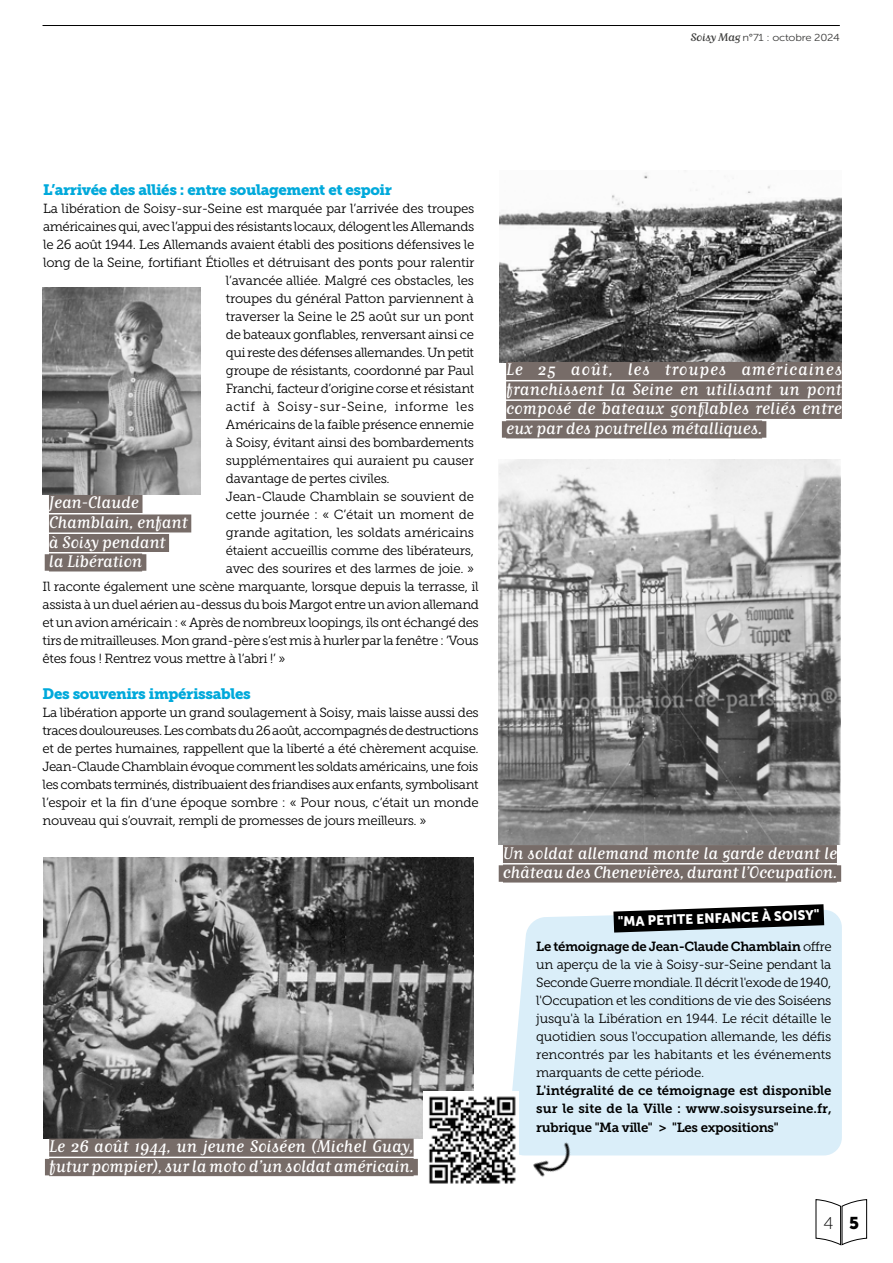
<style>
.page{position:relative;width:893px;height:1263px;background:#fff}
.page>*{position:absolute;margin:0;border:0;box-sizing:border-box;transform-origin:0 0}
.t1{font:16.95px "Museo Sans 100";color:#000}
.t2{font:16.5px/19.5px "Matrix II Script OT";color:#fff}
.t3{font:15px "Museo Slab 900";letter-spacing:-.025em;color:#00a9db}
.t4{font:13.5px "Museo Sans 900";color:#fff}
.t5{font:13.2px/18px "Museo Slab 300";letter-spacing:-.025em;color:#000;text-align:justify}
.t6{font:13.2px/18px "Museo Slab 700";letter-spacing:-.025em;color:#000;text-align:justify}
.t7{font:10.2px "Museo Sans 300";letter-spacing:-.02em;color:#3c3c3b;scale:1.11 1}
.s1{font-family:"Matrix II Script OT";font-size:10.8px}
.s2{font-family:"Museo Slab 300"}
.s3{font-family:"Museo Sans 900"}
</style>
<div class="page">
<img style="left:498px;top:460px;width:342px;height:385px">
<div style="left:512px;top:916px;width:330px;height:239px;background:#daeef9"></div>
<img style="left:499px;top:170px;width:343px;height:192px">
<img style="left:43px;top:287px;width:158px;height:208px">
<svg style="left:592px;top:904px;width:250px;height:40px;background:#7e878b"></svg>
<div style="left:506px;top:362px;width:336px;height:18px;background:#776c68"></div>
<div style="left:506px;top:381px;width:336px;height:18px;background:#776c68"></div>
<div style="left:506px;top:401px;width:336px;height:18px;background:#776c68"></div>
<div style="left:502px;top:421px;width:264px;height:17px;background:#776c68"></div>
<div style="left:506px;top:420px;width:256px;height:18px;background:#776c68"></div>
<div style="left:49px;top:495px;width:94px;height:18px;background:#776c68"></div>
<div style="left:49px;top:514px;width:142px;height:18px;background:#776c68"></div>
<div style="left:49px;top:534px;width:120px;height:18px;background:#776c68"></div>
<div style="left:45px;top:554px;width:101px;height:17px;background:#776c68"></div>
<div style="left:49px;top:553px;width:93px;height:18px;background:#776c68"></div>
<div style="left:503px;top:845px;width:334px;height:18px;background:#776c68"></div>
<div style="left:499px;top:865px;width:342px;height:17px;background:#776c68"></div>
<div style="left:503px;top:864px;width:334px;height:18px;background:#776c68"></div>
<img style="left:44px;top:858px;width:430px;height:280px">
<div style="left:49px;top:1138px;width:365px;height:18px;background:#776c68"></div>
<div style="left:45px;top:1159px;width:373px;height:16px;background:#776c68"></div>
<div style="left:49px;top:1158px;width:365px;height:18px;background:#776c68"></div>
<img style="left:424px;top:1092px;width:95px;height:92px">
<img style="left:523px;top:1127px;width:64px;height:50px">
<svg style="left:815px;top:1199px;width:52px;height:47px"></svg>
<hr style="left:43px;top:25px;width:797px;height:1px;background:#000">
<p class="t7" style="left:691px;top:32px;width:136px"><span class="s1">Soisy Mag</span> n°71 : octobre 2024</p>
<p class="t3" style="left:43px;top:181px;width:350px">L’arrivée des alliés : entre soulagement et espoir</p>
<p class="t5" style="left:43px;top:200px;width:433px">La libération de Soisy-sur-Seine est marquée par l’arrivée des troupes américaines qui, avec l’appui des résistants locaux, délogent les Allemands le 26 août 1944. Les Allemands avaient établi des positions défensives le long de la Seine, fortifiant Étiolles et détruisant des ponts pour ralentir</p>
<p class="t2" style="left:49px;top:493px;width:140px">Jean-Claude<br>Chamblain, enfant à Soisy pendant<br>la Libération</p>
<p class="t5" style="left:226px;top:272px;width:250px;text-align:left">l’avancée alliée. Malgré ces obstacles, les troupes du général Patton parviennent à traverser la Seine le 25 août sur un pont de bateaux gonflables, renversant ainsi ce qui reste des défenses allemandes. Un petit groupe de résistants, coordonné par Paul Franchi, facteur d’origine corse et résistant actif à Soisy-sur-Seine, informe les Américains de la faible présence ennemie à Soisy, évitant ainsi des bombardements supplémentaires qui auraient pu causer davantage de pertes civiles.<br>Jean-Claude Chamblain se souvient de cette journée : « C’était un moment de grande agitation, les soldats américains étaient accueillis comme des libérateurs, avec des sourires et des larmes de joie. »</p>
<p class="t5" style="left:43px;top:578px;width:438px">Il raconte également une scène marquante, lorsque depuis la terrasse, il assista à un duel aérien au-dessus du bois Margot entre un avion allemand et un avion américain : « Après de nombreux loopings, ils ont échangé des tirs de mitrailleuses. Mon grand-père s’est mis à hurler par la fenêtre : ‘Vous êtes fous ! Rentrez vous mettre à l’abri !’ »</p>
<p class="t3" style="left:43px;top:685px;width:210px">Des souvenirs impérissables</p>
<p class="t5" style="left:43px;top:704px;width:438px">La libération apporte un grand soulagement à Soisy, mais laisse aussi des traces douloureuses. Les combats du 26 août, accompagnés de destructions et de pertes humaines, rappellent que la liberté a été chèrement acquise.<br>Jean-Claude Chamblain évoque comment les soldats américains, une fois les combats terminés, distribuaient des friandises aux enfants, symbolisant l’espoir et la fin d’une époque sombre : « Pour nous, c’était un monde nouveau qui s’ouvrait, rempli de promesses de jours meilleurs. »</p>
<p class="t2" style="left:49px;top:1136px;width:366px">Le 26 août 1944, un jeune Soiséen (Michel Guay, futur pompier), sur la moto d’un soldat américain.</p>
<p class="t2" style="left:506px;top:360px;width:337px;text-align:justify">Le 25 août, les troupes américaines franchissent la Seine en utilisant un pont composé de bateaux gonflables reliés entre eux par des poutrelles métalliques.</p>
<p class="t2" style="left:503px;top:843px;width:336px">Un soldat allemand monte la garde devant le château des Chenevières, durant l’Occupation.</p>
<p class="t4" style="left:618px;top:914px;width:203px;rotate:-2deg">"MA PETITE ENFANCE À SOISY"</p>
<p class="t6" style="left:536px;top:938px;width:297px">Le témoignage de Jean-Claude Chamblain <span class="s2">offre</span></p>
<p class="t5" style="left:536px;top:956px;width:297px">un aperçu de la vie à Soisy-sur-Seine pendant la Seconde Guerre mondiale. Il décrit l'exode de 1940, l'Occupation et les conditions de vie des Soiséens jusqu'à la Libération en 1944. Le récit détaille le quotidien sous l'occupation allemande, les défis rencontrés par les habitants et les événements marquants de cette période.</p>
<p class="t6" style="left:536px;top:1082px;width:297px">L'intégralité de ce témoignage est disponible sur le site de la Ville : www.soisysurseine.fr, rubrique "Ma ville" &gt; "Les expositions"</p>
<p class="t1" style="left:824px;top:1214px;width:37px">4 <span class="s3">5</span></p>
</div>
